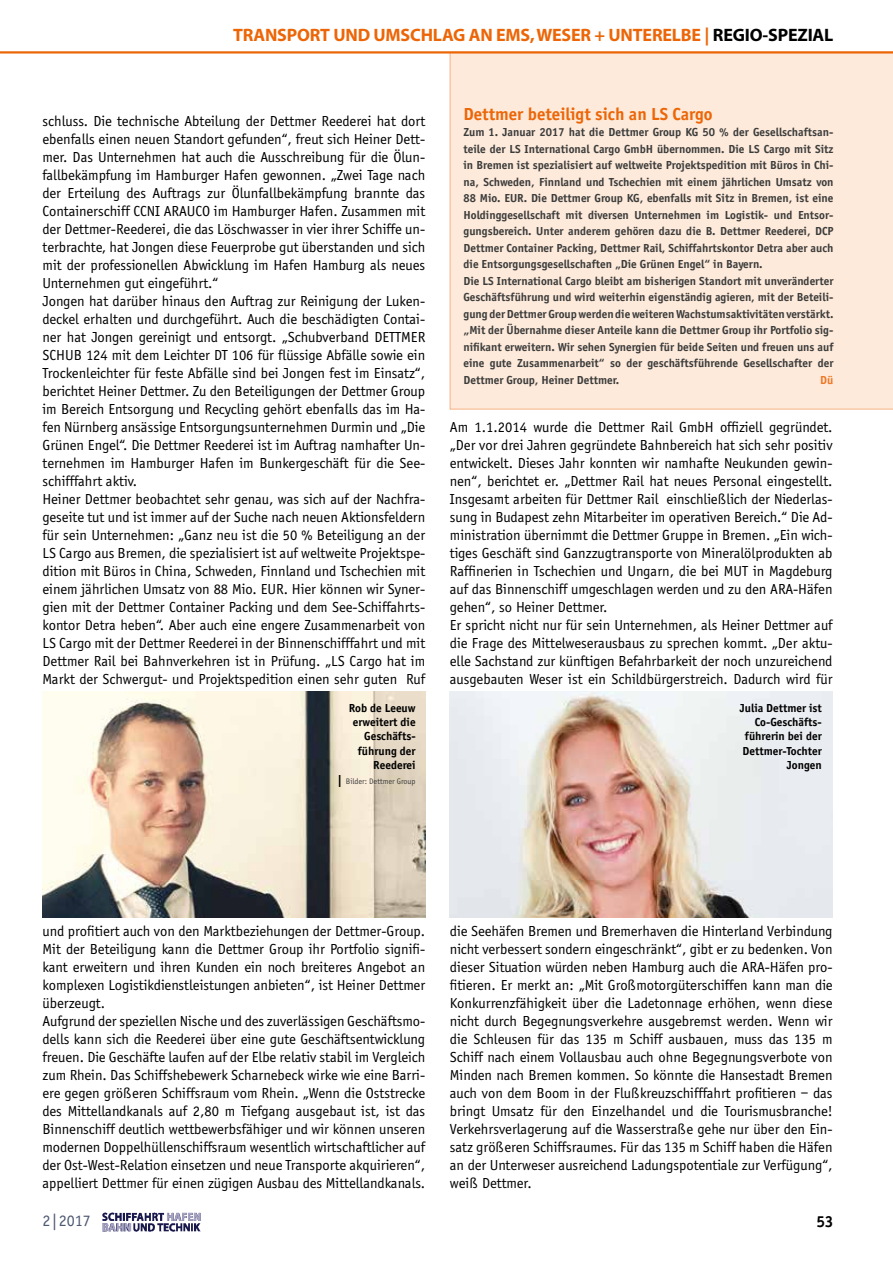
<style>
.page{position:relative;width:893px;height:1263px;background:#fff}
.page>*{position:absolute;margin:0;border:0;box-sizing:border-box;transform-origin:0 0}
.t1{font:700 18px "Myriad";letter-spacing:-.01em;color:#ec6608}
.t2{font:700 18px "Officina Sans";color:#ec6608}
.t3{font:16.5px "Officina Sans";color:#4d5873}
.t4{font:700 16.5px "Officina Sans";color:#000}
.t5{font:15px/18px "Officina Sans";color:#000}
.t6{font:700 12px/16.5px "Officina Sans";color:#3c3c3b}
.t7{font:700 12px/14.4px "Officina Sans";color:#000;text-align:right}
.t8{font:700 12px "Officina Sans";color:#ee7726}
.t9{font:8.25px "Officina Sans";color:#3c3c3b}
.s1{color:#000}
.s2{font-weight:700;font-size:12px;color:#000}
</style>
<div class="page">
<img style="left:103px;top:1212px;width:98px;height:20px">
<img style="left:166px;top:1212px;width:35px;height:10px">
<img style="left:103px;top:1222px;width:30px;height:10px">
<div style="left:450px;top:54px;width:443px;height:355px;background:#fdeadb"></div>
<img style="left:43px;top:692px;width:382px;height:226px">
<img style="left:450px;top:692px;width:383px;height:226px">
<hr style="left:0;top:51px;width:893px;height:3px;background:#ec6608">
<p class="t1" style="left:233px;top:26px;width:602px">TRANSPORT UND UMSCHLAG AN EMS, WESER + UNTERELBE | <span class="s1">REGIO-SPEZIAL</span></p>
<p class="t5" style="left:43px;top:112px;width:384px">schluss. Die technische Abteilung der Dettmer Reederei hat dort ebenfalls einen neuen Standort gefunden“, freut sich Heiner Dett&shy;mer. Das Unternehmen hat auch die Ausschreibung für die Ölun&shy;fallbekämpfung im Hamburger Hafen gewonnen. „Zwei Tage nach der Erteilung des Auftrags zur Ölunfallbekämpfung brannte das Containerschiff CCNI ARAUCO im Hamburger Hafen. Zusammen mit der Dettmer-Reederei, die das Löschwasser in vier ihrer Schiffe un&shy;terbrachte, hat Jongen diese Feuerprobe gut überstanden und sich mit der professionellen Abwicklung im Hafen Hamburg als neues Unternehmen gut eingeführt.“<br>Jongen hat darüber hinaus den Auftrag zur Reinigung der Luken&shy;deckel erhalten und durchgeführt. Auch die beschädigten Contai&shy;ner hat Jongen gereinigt und entsorgt. „Schubverband DETTMER SCHUB 124 mit dem Leichter DT 106 für flüssige Abfälle sowie ein Trockenleichter für feste Abfälle sind bei Jongen fest im Einsatz“, berichtet Heiner Dettmer. Zu den Beteiligungen der Dettmer Group im Bereich Entsorgung und Recycling gehört ebenfalls das im Ha&shy;fen Nürnberg ansässige Entsorgungsunternehmen Durmin und „Die Grünen Engel“. Die Dettmer Reederei ist im Auftrag namhafter Un&shy;ternehmen im Hamburger Hafen im Bunkergeschäft für die See&shy;schifffahrt aktiv.<br>Heiner Dettmer beobachtet sehr genau, was sich auf der Nachfra&shy;geseite tut und ist immer auf der Suche nach neuen Aktionsfeldern für sein Unternehmen: „Ganz neu ist die 50 % Beteiligung an der LS Cargo aus Bremen, die spezialisiert ist auf weltweite Projektspe&shy;dition mit Büros in China, Schweden, Finnland und Tschechien mit einem jährlichen Umsatz von 88 Mio. EUR. Hier können wir Syner&shy;gien mit der Dettmer Container Packing und dem See-Schiffahrts&shy;kontor Detra heben“. Aber auch eine engere Zusammenarbeit von LS Cargo mit der Dettmer Reederei in der Binnenschifffahrt und mit Dettmer Rail bei Bahnverkehren ist in Prüfung. „LS Cargo hat im Markt der Schwergut- und Projektspedition einen sehr guten Ruf</p>
<p class="t7" style="left:349px;top:700px;width:68px">Rob de Leeuw erweitert die<br>Geschäfts&shy;führung der<br>Reederei</p>
<p class="t9" style="left:337px;top:776px;width:80px"><span class="s2">|</span> Bilder: Dettmer Group</p>
<p class="t2" style="left:463px;top:103px;width:250px">Dettmer beteiligt sich an LS Cargo</p>
<p class="t6" style="left:463px;top:124px;width:371px">Zum 1. Januar 2017 hat die Dettmer Group KG 50 % der Gesellschaftsan&shy;teile der LS International Cargo GmbH übernommen. Die LS Cargo mit Sitz in Bremen ist spezialisiert auf weltweite Projektspedition mit Büros in Chi&shy;na, Schweden, Finnland und Tschechien mit einem jährlichen Umsatz von 88 Mio. EUR. Die Dettmer Group KG, ebenfalls mit Sitz in Bremen, ist eine Holdinggesellschaft mit diversen Unternehmen im Logistik- und Entsor&shy;gungsbereich. Unter anderem gehören dazu die B. Dettmer Reederei, DCP Dettmer Container Packing, Dettmer Rail, Schiffahrtskontor Detra aber auch die Entsorgungsgesellschaften „Die Grünen Engel“ in Bayern.<br>Die LS International Cargo bleibt am bisherigen Standort mit unveränderter Geschäftsführung und wird weiterhin eigenständig agieren, mit der Beteili&shy;gung der Dettmer Group werden die weiteren Wachstumsaktivitäten verstärkt. „Mit der Übernahme dieser Anteile kann die Dettmer Group ihr Portfolio sig&shy;nifikant erweitern. Wir sehen Synergien für beide Seiten und freuen uns auf eine gute Zusammenarbeit“ so der geschäftsführende Gesellschafter der Dettmer Group, Heiner Dettmer.</p>
<p class="t8" style="left:820px;top:372px;width:15px">Dü</p>
<p class="t5" style="left:450px;top:418px;width:384px">Am 1.1.2014 wurde die Dettmer Rail GmbH offiziell gegründet. „Der vor drei Jahren gegründete Bahnbereich hat sich sehr positiv entwickelt. Dieses Jahr konnten wir namhafte Neukunden gewin&shy;nen“, berichtet er. „Dettmer Rail hat neues Personal eingestellt.<br>Insgesamt arbeiten für Dettmer Rail einschließlich der Niederlas&shy;sung in Budapest zehn Mitarbeiter im operativen Bereich.“ Die Ad&shy;ministration übernimmt die Dettmer Gruppe in Bremen. „Ein wich&shy;tiges Geschäft sind Ganzzugtransporte von Mineralölprodukten ab Raffinerien in Tschechien und Ungarn, die bei MUT in Magdeburg auf das Binnenschiff umgeschlagen werden und zu den ARA-Häfen gehen“, so Heiner Dettmer.<br>Er spricht nicht nur für sein Unternehmen, als Heiner Dettmer auf die Frage des Mittelweserausbaus zu sprechen kommt. „Der aktu&shy;elle Sachstand zur künftigen Befahrbarkeit der noch unzureichend ausgebauten Weser ist ein Schildbürgerstreich. Dadurch wird für</p>
<p class="t7" style="left:740px;top:700px;width:83px">Julia Dettmer ist<br>Co-Geschäfts&shy;führerin bei der<br>Dettmer-Tochter<br>Jongen</p>
<p class="t5" style="left:43px;top:922px;width:384px">und profitiert auch von den Marktbeziehungen der Dettmer-Group.<br>Mit der Beteiligung kann die Dettmer Group ihr Portfolio signifi&shy;kant erweitern und ihren Kunden ein noch breiteres Angebot an komplexen Logistikdienstleistungen anbieten“, ist Heiner Dettmer überzeugt.<br>Aufgrund der speziellen Nische und des zuverlässigen Geschäftsmo&shy;dells kann sich die Reederei über eine gute Geschäftsentwicklung freuen. Die Geschäfte laufen auf der Elbe relativ stabil im Vergleich zum Rhein. Das Schiffshebewerk Scharnebeck wirke wie eine Barri&shy;ere gegen größeren Schiffsraum vom Rhein. „Wenn die Oststrecke des Mittellandkanals auf 2,80 m Tiefgang ausgebaut ist, ist das Binnenschiff deutlich wettbewerbsfähiger und wir können unseren modernen Doppelhüllenschiffsraum wesentlich wirtschaftlicher auf der Ost-West-Relation einsetzen und neue Transporte akquirieren“, appelliert Dettmer für einen zügigen Ausbau des Mittellandkanals.</p>
<p class="t5" style="left:450px;top:922px;width:384px;text-align:justify">die Seehäfen Bremen und Bremerhaven die Hinterland Verbindung nicht verbessert sondern eingeschränkt“, gibt er zu bedenken. Von dieser Situation würden neben Hamburg auch die ARA-Häfen pro&shy;fitieren. Er merkt an: „Mit Großmotorgüterschiffen kann man die Konkurrenzfähigkeit über die Ladetonnage erhöhen, wenn diese nicht durch Begegnungsverkehre ausgebremst werden. Wenn wir die Schleusen für das 135 m Schiff ausbauen, muss das 135 m Schiff nach einem Vollausbau auch ohne Begegnungsverbote von Minden nach Bremen kommen. So könnte die Hansestadt Bremen auch von dem Boom in der Flußkreuzschifffahrt profitieren – das bringt Umsatz für den Einzelhandel und die Tourismusbranche!<br>Verkehrsverlagerung auf die Wasserstraße gehe nur über den Ein&shy;satz größeren Schiffsraumes. Für das 135 m Schiff haben die Häfen an der Unterweser ausreichend Ladungspotentiale zur Verfügung“, weiß Dettmer.</p>
<p class="t3" style="left:43px;top:1212px;width:50px">2|2017</p>
<p class="t4" style="left:816px;top:1211px;width:19px">53</p>
</div>
